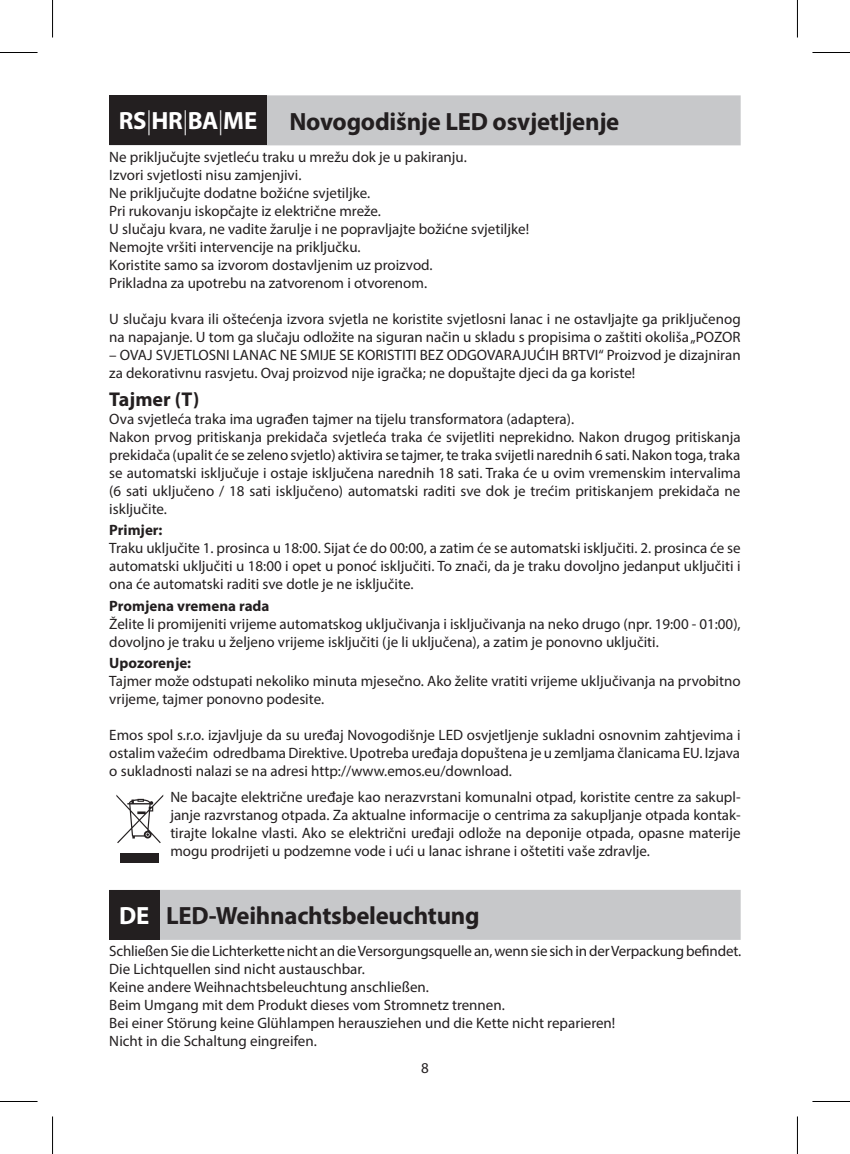
<style>
.page{position:relative;width:850px;height:1154px;background:#fff}
.page>*{position:absolute;margin:0;border:0;box-sizing:border-box;transform-origin:0 0}
.t1{font:700 25px "Myriad Pro";letter-spacing:-.01em;color:#231f20}
.t2{font:700 25px "Myriad Pro";letter-spacing:-.01em;color:#fff}
.t3{font:700 20px "Myriad Pro";color:#231f20}
.t4{font:15px/18px "Myriad Pro";color:#231f20}
.t5{font:700 15px "Myriad Pro";color:#231f20}
.s1{font-weight:300}
.s2{color:#fff}
</style>
<div class="page">
<div style="left:109px;top:95px;width:631px;height:50px;background:#c7c8ca"></div>
<div style="left:109px;top:890px;width:631px;height:50px;background:#c7c8ca"></div>
<div style="left:109px;top:95px;width:158px;height:50px;background:#231f20"></div>
<svg style="left:116px;top:794px;width:47px;height:49px"></svg>
<div style="left:120px;top:853px;width:39px;height:9px;background:#231f20"></div>
<div style="left:109px;top:889px;width:50px;height:50px;background:#231f20"></div>
<hr style="left:0;top:52px;width:38px;height:1px;background:#000">
<hr style="left:812px;top:52px;width:37px;height:1px;background:#000">
<hr style="left:0;top:1101px;width:38px;height:1px;background:#000">
<hr style="left:812px;top:1101px;width:37px;height:1px;background:#000">
<hr style="left:52px;top:0;width:1px;height:38px;background:#000">
<hr style="left:52px;top:1116px;width:1px;height:38px;background:#000">
<hr style="left:796px;top:0;width:1px;height:38px;background:#000">
<hr style="left:796px;top:1116px;width:1px;height:38px;background:#000">
<h1 class="t2" style="left:119px;top:105px;width:140px">RS<span class="s1">|</span>HR<span class="s1">|</span>BA<span class="s1">|</span>ME</h1>
<h1 class="t1" style="left:289px;top:105px;width:331px">Novogodišnje LED osvjetljenje</h1>
<p class="t4" style="left:109px;top:148px;width:421px">Ne priključujte svjetleću traku u mrežu dok je u pakiranju.<br>Izvori svjetlosti nisu zamjenjivi.<br>Ne priključujte dodatne božićne svjetiljke.<br>Pri rukovanju iskopčajte iz električne mreže.<br>U slučaju kvara, ne vadite žarulje i ne popravljajte božićne svjetiljke!<br>Nemojte vršiti intervencije na priključku.<br>Koristite samo sa izvorom dostavljenim uz proizvod.<br>Prikladna za upotrebu na zatvorenom i otvorenom.</p>
<p class="t4" style="left:109px;top:310px;width:632px">U slučaju kvara ili oštećenja izvora svjetla ne koristite svjetlosni lanac i ne ostavljajte ga priključenog na napajanje. U tom ga slučaju odložite na siguran način u skladu s propisima o zaštiti okoliša „POZOR</p>
<p class="t4" style="left:109px;top:346px;width:632px">– OVAJ SVJETLOSNI LANAC NE SMIJE SE KORISTITI BEZ ODGOVARAJUĆIH BRTVI“ Proizvod je dizajniran za dekorativnu rasvjetu. Ovaj proizvod nije igračka; ne dopuštajte djeci da ga koriste!</p>
<h2 class="t3" style="left:109px;top:386px;width:91px">Tajmer (T)</h2>
<p class="t4" style="left:109px;top:409px;width:632px">Ova svjetleća traka ima ugrađen tajmer na tijelu transformatora (adaptera).<br>Nakon prvog pritiskanja prekidača svjetleća traka će svijetliti neprekidno. Nakon drugog pritiskanja prekidača (upalit će se zeleno svjetlo) aktivira se tajmer, te traka svijetli narednih 6 sati. Nakon toga, traka se automatski isključuje i ostaje isključena narednih 18 sati. Traka će u ovim vremenskim intervalima (6 sati uključeno / 18 sati isključeno) automatski raditi sve dok je trećim pritiskanjem prekidača ne isključite.</p>
<p class="t5" style="left:109px;top:520px;width:55px">Primjer:</p>
<p class="t4" style="left:109px;top:539px;width:632px;text-align:justify">Traku uključite 1. prosinca u 18:00. Sijat će do 00:00, a zatim će se automatski isključiti. 2. prosinca će se automatski uključiti u 18:00 i opet u ponoć isključiti. To znači, da je traku dovoljno jedanput uključiti i ona će automatski raditi sve dotle je ne isključite.</p>
<p class="t5" style="left:109px;top:596px;width:162px">Promjena vremena rada</p>
<p class="t4" style="left:109px;top:614px;width:632px">Želite li promijeniti vrijeme automatskog uključivanja i isključivanja na neko drugo (npr. 19:00 - 01:00), dovoljno je traku u željeno vrijeme isključiti (je li uključena), a zatim je ponovno uključiti.</p>
<p class="t5" style="left:109px;top:653px;width:83px">Upozorenje:</p>
<p class="t4" style="left:109px;top:672px;width:632px">Tajmer može odstupati nekoliko minuta mjesečno. Ako želite vratiti vrijeme uključivanja na prvobitno vrijeme, tajmer ponovno podesite.</p>
<p class="t4" style="left:109px;top:726px;width:632px;text-align:justify">Emos spol s.r.o. izjavljuje da su uređaj Novogodišnje LED osvjetljenje sukladni osnovnim zahtjevima i ostalim važećim odredbama Direktive. Upotreba uređaja dopuštena je u zemljama članicama EU. Izjava o sukladnosti nalazi se na adresi http://www.emos.eu/download.</p>
<p class="t4" style="left:170px;top:787px;width:571px;text-align:justify">Ne bacajte električne uređaje kao nerazvrstani komunalni otpad, koristite centre za sakupl&shy;janje razvrstanog otpada. Za aktualne informacije o centrima za sakupljanje otpada kontak&shy;tirajte lokalne vlasti. Ako se električni uređaji odlože na deponije otpada, opasne materije mogu prodrijeti u podzemne vode i ući u lanac ishrane i oštetiti vaše zdravlje.</p>
<h1 class="t1" style="left:119px;top:899px;width:362px"><span class="s2">DE</span> LED-Weihnachtsbeleuchtung</h1>
<p class="t4" style="left:109px;top:942px;width:633px">Schließen Sie die Lichterkette nicht an die Versorgungsquelle an, wenn sie sich in der Verpackung befindet.<br>Die Lichtquellen sind nicht austauschbar.<br>Keine andere Weihnachtsbeleuchtung anschließen.<br>Beim Umgang mit dem Produkt dieses vom Stromnetz trennen.<br>Bei einer Störung keine Glühlampen herausziehen und die Kette nicht reparieren!<br>Nicht in die Schaltung eingreifen.</p>
<p class="t4" style="left:421px;top:1059px;width:9px">8</p>
</div>
